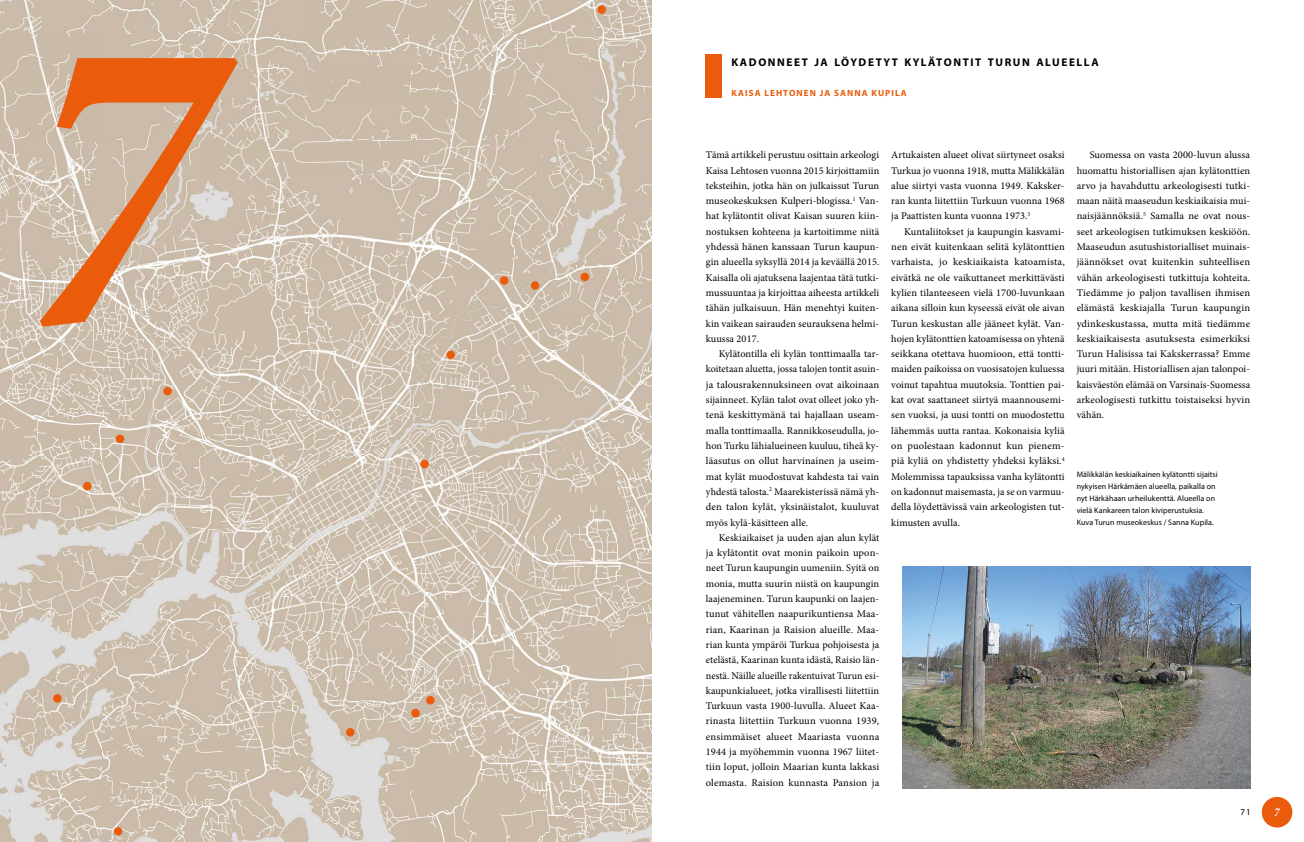
<style>
.page{position:relative;width:1304px;height:842px;background:#fff}
.page>*{position:absolute;margin:0;border:0;box-sizing:border-box;transform-origin:0 0}
.t1{font:italic 700 condensed 423px "Minion Pro";color:#ea5b0b}
.t2{font:italic 700 condensed 12px "Minion Pro";color:#fff}
.t3{font:700 11.2px "Myriad Pro";letter-spacing:.145em;color:#000}
.t4{font:10.3px/15.3px "Minion Pro";letter-spacing:.01em;color:#000;text-align:justify}
.t5{font:700 9px "Myriad Pro";letter-spacing:.12em;color:#ea5b0b}
.t6{font:9px "Myriad Pro";color:#000}
.t7{font:8px/12px "Myriad Pro";letter-spacing:.01em;color:#000}
</style>
<div class="page">
<div style="left:1262px;top:797px;width:30px;height:30px;background:#ea5b0b;border-radius:50%"></div>
<div style="left:706px;top:54px;width:16px;height:43px;background:#ea5b0b"></div>
<img style="left:902px;top:566px;width:349px;height:222px">
<img style="left:0;top:0;width:652px;height:842px">
<div style="left:597px;top:5px;width:9px;height:9px;background:#ea5b0b;border-radius:50%"></div>
<div style="left:581px;top:273px;width:8px;height:8px;background:#ea5b0b;border-radius:50%"></div>
<div style="left:531px;top:281px;width:8px;height:9px;background:#ea5b0b;border-radius:50%"></div>
<div style="left:500px;top:276px;width:8px;height:9px;background:#ea5b0b;border-radius:50%"></div>
<div style="left:446px;top:351px;width:9px;height:8px;background:#ea5b0b;border-radius:50%"></div>
<div style="left:163px;top:387px;width:9px;height:8px;background:#ea5b0b;border-radius:50%"></div>
<div style="left:420px;top:460px;width:9px;height:8px;background:#ea5b0b;border-radius:50%"></div>
<div style="left:426px;top:696px;width:9px;height:8px;background:#ea5b0b;border-radius:50%"></div>
<div style="left:411px;top:709px;width:9px;height:8px;background:#ea5b0b;border-radius:50%"></div>
<div style="left:346px;top:728px;width:8px;height:8px;background:#ea5b0b;border-radius:50%"></div>
<div style="left:53px;top:694px;width:9px;height:9px;background:#ea5b0b;border-radius:50%"></div>
<div style="left:114px;top:827px;width:8px;height:9px;background:#ea5b0b;border-radius:50%"></div>
<div style="left:116px;top:435px;width:8px;height:8px;background:#ea5b0b;border-radius:50%"></div>
<div style="left:83px;top:482px;width:9px;height:8px;background:#ea5b0b;border-radius:50%"></div>
<p class="t1" style="left:17px;top:-107px;width:198px">7</p>
<p class="t3" style="left:731px;top:55px;width:369px">KADONNEET JA LÖYDETYT KYLÄTONTIT TURUN ALUEELLA</p>
<p class="t5" style="left:731px;top:88px;width:177px">KAISA LEHTONEN JA SANNA KUPILA</p>
<p class="t4" style="left:706px;top:147px;width:175px">Tämä artikkeli perustuu osittain arkeologi</p>
<p class="t4" style="left:706px;top:163px;width:175px">Kaisa Lehtosen vuonna 2015 kirjoittamiin</p>
<p class="t4" style="left:706px;top:178px;width:175px">teksteihin, jotka hän on julkaissut Turun</p>
<p class="t4" style="left:706px;top:193px;width:175px">museokeskuksen Kulperi-blogissa.<sup>1</sup> Van-</p>
<p class="t4" style="left:706px;top:209px;width:175px">hat kylätontit olivat Kaisan suuren kiin-</p>
<p class="t4" style="left:706px;top:224px;width:175px">nostuksen kohteena ja kartoitimme niitä</p>
<p class="t4" style="left:706px;top:239px;width:175px">yhdessä hänen kanssaan Turun kaupun-</p>
<p class="t4" style="left:706px;top:254px;width:175px">gin alueella syksyllä 2014 ja keväällä 2015.</p>
<p class="t4" style="left:706px;top:270px;width:175px">Kaisalla oli ajatuksena laajentaa tätä tutki-</p>
<p class="t4" style="left:706px;top:285px;width:175px">mussuuntaa ja kirjoittaa aiheesta artikkeli</p>
<p class="t4" style="left:706px;top:300px;width:175px">tähän julkaisuun. Hän menehtyi kuiten-</p>
<p class="t4" style="left:706px;top:316px;width:175px">kin vaikean sairauden seurauksena helmi-</p>
<p class="t4" style="left:706px;top:331px;width:55px">kuussa 2017.</p>
<p class="t4" style="left:719px;top:346px;width:162px">Kylätontilla eli kylän tonttimaalla tar-</p>
<p class="t4" style="left:706px;top:362px;width:175px">koitetaan aluetta, jossa talojen tontit asuin-</p>
<p class="t4" style="left:706px;top:377px;width:175px">ja talousrakennuksineen ovat aikoinaan</p>
<p class="t4" style="left:706px;top:392px;width:175px">sijainneet. Kylän talot ovat olleet joko yh-</p>
<p class="t4" style="left:706px;top:407px;width:175px">tenä keskittymänä tai hajallaan useam-</p>
<p class="t4" style="left:706px;top:423px;width:175px">malla tonttimaalla. Rannikkoseudulla, jo-</p>
<p class="t4" style="left:706px;top:438px;width:175px">hon Turku lähialueineen kuuluu, tiheä ky-</p>
<p class="t4" style="left:706px;top:453px;width:175px">läasutus on ollut harvinainen ja useim-</p>
<p class="t4" style="left:706px;top:469px;width:175px">mat kylät muodostuvat kahdesta tai vain</p>
<p class="t4" style="left:706px;top:484px;width:175px">yhdestä talosta.<sup>2</sup> Maarekisterissä nämä yh-</p>
<p class="t4" style="left:706px;top:499px;width:175px">den talon kylät, yksinäistalot, kuuluvat</p>
<p class="t4" style="left:706px;top:515px;width:104px">myös kylä-käsitteen alle.</p>
<p class="t4" style="left:719px;top:530px;width:162px">Keskiaikaiset ja uuden ajan alun kylät</p>
<p class="t4" style="left:706px;top:545px;width:175px">ja kylätontit ovat monin paikoin upon-</p>
<p class="t4" style="left:706px;top:560px;width:175px">neet Turun kaupungin uumeniin. Syitä on</p>
<p class="t4" style="left:706px;top:576px;width:175px">monia, mutta suurin niistä on kaupungin</p>
<p class="t4" style="left:706px;top:591px;width:175px">laajeneminen. Turun kaupunki on laajen-</p>
<p class="t4" style="left:706px;top:606px;width:175px">tunut vähitellen naapurikuntiensa Maa-</p>
<p class="t4" style="left:706px;top:622px;width:175px">rian, Kaarinan ja Raision alueille. Maa-</p>
<p class="t4" style="left:706px;top:637px;width:175px">rian kunta ympäröi Turkua pohjoisesta ja</p>
<p class="t4" style="left:706px;top:652px;width:175px">etelästä, Kaarinan kunta idästä, Raisio län-</p>
<p class="t4" style="left:706px;top:668px;width:175px">nestä. Näille alueille rakentuivat Turun esi-</p>
<p class="t4" style="left:706px;top:683px;width:175px">kaupunkialueet, jotka virallisesti liitettiin</p>
<p class="t4" style="left:706px;top:698px;width:175px">Turkuun vasta 1900-luvulla. Alueet Kaa-</p>
<p class="t4" style="left:706px;top:713px;width:175px">rinasta liitettiin Turkuun vuonna 1939,</p>
<p class="t4" style="left:706px;top:729px;width:175px">ensimmäiset alueet Maariasta vuonna</p>
<p class="t4" style="left:706px;top:744px;width:175px">1944 ja myöhemmin vuonna 1967 liitet-</p>
<p class="t4" style="left:706px;top:759px;width:175px">tiin loput, jolloin Maarian kunta lakkasi</p>
<p class="t4" style="left:706px;top:775px;width:175px">olemasta. Raision kunnasta Pansion ja</p>
<p class="t4" style="left:891px;top:147px;width:175px">Artukaisten alueet olivat siirtyneet osaksi</p>
<p class="t4" style="left:891px;top:163px;width:175px">Turkua jo vuonna 1918, mutta Mälikkälän</p>
<p class="t4" style="left:891px;top:178px;width:175px">alue siirtyi vasta vuonna 1949. Kaksker-</p>
<p class="t4" style="left:891px;top:193px;width:175px">ran kunta liitettiin Turkuun vuonna 1968</p>
<p class="t4" style="left:891px;top:209px;width:141px">ja Paattisten kunta vuonna 1973.<sup>3</sup></p>
<p class="t4" style="left:904px;top:224px;width:162px">Kuntaliitokset ja kaupungin kasvami-</p>
<p class="t4" style="left:891px;top:239px;width:175px">nen eivät kuitenkaan selitä kylätonttien</p>
<p class="t4" style="left:891px;top:254px;width:175px">varhaista, jo keskiaikaista katoamista,</p>
<p class="t4" style="left:891px;top:270px;width:175px">eivätkä ne ole vaikuttaneet merkittävästi</p>
<p class="t4" style="left:891px;top:285px;width:175px">kylien tilanteeseen vielä 1700-luvunkaan</p>
<p class="t4" style="left:891px;top:300px;width:175px">aikana silloin kun kyseessä eivät ole aivan</p>
<p class="t4" style="left:891px;top:316px;width:175px">Turun keskustan alle jääneet kylät. Van-</p>
<p class="t4" style="left:891px;top:331px;width:175px">hojen kylätonttien katoamisessa on yhtenä</p>
<p class="t4" style="left:891px;top:346px;width:175px">seikkana otettava huomioon, että tontti-</p>
<p class="t4" style="left:891px;top:362px;width:175px">maiden paikoissa on vuosisatojen kuluessa</p>
<p class="t4" style="left:891px;top:377px;width:175px">voinut tapahtua muutoksia. Tonttien pai-</p>
<p class="t4" style="left:891px;top:392px;width:175px">kat ovat saattaneet siirtyä maannousemi-</p>
<p class="t4" style="left:891px;top:407px;width:175px">sen vuoksi, ja uusi tontti on muodostettu</p>
<p class="t4" style="left:891px;top:423px;width:175px">lähemmäs uutta rantaa. Kokonaisia kyliä</p>
<p class="t4" style="left:891px;top:438px;width:175px">on puolestaan kadonnut kun pienem-</p>
<p class="t4" style="left:891px;top:453px;width:175px">piä kyliä on yhdistetty yhdeksi kyläksi.<sup>4</sup></p>
<p class="t4" style="left:891px;top:469px;width:175px">Molemmissa tapauksissa vanha kylätontti</p>
<p class="t4" style="left:891px;top:484px;width:175px">on kadonnut maisemasta, ja se on varmuu-</p>
<p class="t4" style="left:891px;top:499px;width:175px">della löydettävissä vain arkeologisten tut-</p>
<p class="t4" style="left:891px;top:515px;width:70px">kimusten avulla.</p>
<p class="t4" style="left:1077px;top:147px;width:175px;text-indent:13px">Suomessa on vasta 2000-luvun alussa huomattu historiallisen ajan kylätonttien arvo ja havahduttu arkeologisesti tutki&shy;maan näitä maaseudun keskiaikaisia mui&shy;naisjäännöksiä.<sup>5</sup> Samalla ne ovat nous&shy;seet arkeologisen tutkimuksen keskiöön.<br>Maaseudun asutushistorialliset muinais&shy;jäännökset ovat kuitenkin suhteellisen vähän arkeologisesti tutkittuja kohteita.<br>Tiedämme jo paljon tavallisen ihmisen elämästä keskiajalla Turun kaupungin ydinkeskustassa, mutta mitä tiedämme keskiaikaisesta asutuksesta esimerkiksi Turun Halisissa tai Kakskerrassa? Emme juuri mitään. Historiallisen ajan talonpoi&shy;kaisväestön elämää on Varsinais-Suomessa arkeologisesti tutkittu toistaiseksi hyvin vähän.</p>
<p class="t7" style="left:1077px;top:469px;width:142px">Mälikkälän keskiaikainen kylätontti sijaitsi nykyisen Härkämäen alueella, paikalla on nyt Härkähaan urheilukenttä. Alueella on vielä Kankareen talon kiviperustuksia.<br>Kuva Turun museokeskus / Sanna Kupila.</p>
<p class="t6" style="left:1240px;top:807px;width:12px">71</p>
<p class="t2" style="left:1274px;top:804px;width:7px">7</p>
</div>
